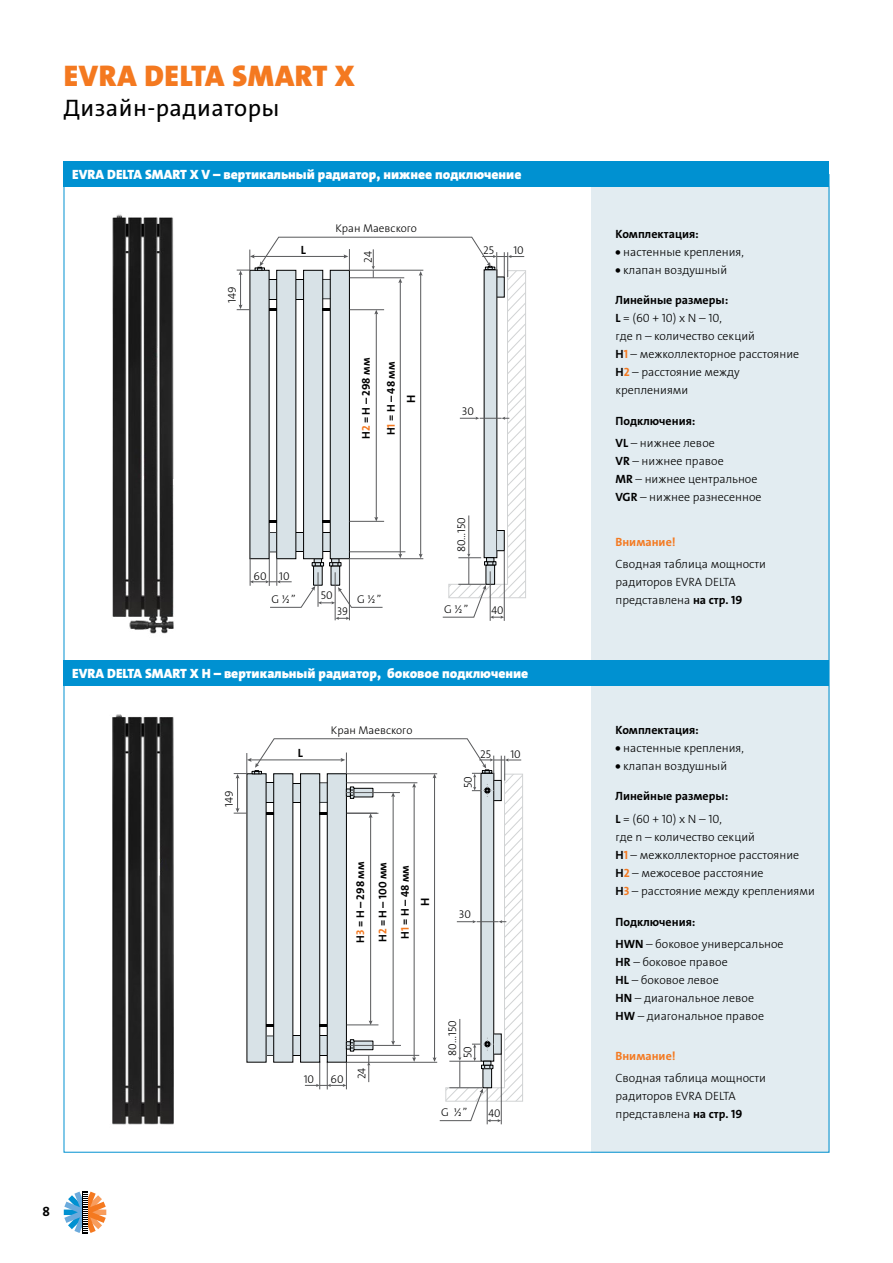
<style>
.page{position:relative;width:893px;height:1263px;background:#fff}
.page>*{position:absolute;margin:0;border:0;box-sizing:border-box;transform-origin:0 0}
.t1{font:900 30px "The Sans LP9";letter-spacing:.02em;color:#f47920}
.t2{font:24px "The Sans LP5 Plain";letter-spacing:.02em;color:#000}
.t3{font:900 13.5px "The Sans LP9";color:#fff}
.t4{font:13.5px "The Sans LP7 Bld";color:#000}
.t5{font:12px/18px "The Sans LP3 Lig";color:#000}
.t6{font:12px "The Sans LP7 Bld";color:#000}
.t7{font:12px "The Sans LP7 Bld";color:#f47920}
.t8{font:11.25px "The Sans LP3 Lig";color:#000}
.t9{font:11.25px/22.4px "The Sans LP7 Bld";color:#000}
.t10{font:11.25px "The Sans LP3 Lig";color:#000;scale:.9 1}
.s1{color:#f47920}
.s2{font-family:"The Sans LP9";font-weight:900}
.s3{font-family:"The Sans LP7 Bld"}
.s4{font-family:"The Sans LP7 Bld";color:#f47920}
</style>
<div class="page">
<svg style="left:64px;top:1191px;width:42px;height:42px"></svg>
<div style="left:591px;top:186px;width:238px;height:966px;background:#e2ecf1"></div>
<hr style="left:490px;top:571px;width:1px;height:50px;background:#58595b">
<hr style="left:504px;top:550px;width:1px;height:71px;background:#58595b">
<svg style="left:237px;top:237px;width:289px;height:383px"></svg>
<hr style="left:335px;top:572px;width:1px;height:48px;background:#58595b">
<hr style="left:349px;top:559px;width:1px;height:61px;background:#58595b">
<hr style="left:487px;top:1075px;width:1px;height:49px;background:#58595b">
<hr style="left:501px;top:1054px;width:1px;height:70px;background:#58595b">
<svg style="left:234px;top:738px;width:289px;height:384px"></svg>
<hr style="left:346px;top:792px;width:54px;height:1px;background:#58595b">
<hr style="left:347px;top:1045px;width:54px;height:1px;background:#58595b">
<hr style="left:347px;top:1055px;width:72px;height:1px;background:#58595b">
<hr style="left:346px;top:1062px;width:91px;height:1px;background:#58595b">
<div style="left:64px;top:161px;width:765px;height:25px;background:#0091d1"></div>
<div style="left:64px;top:660px;width:765px;height:26px;background:#0091d1"></div>
<img style="left:112px;top:214px;width:62px;height:420px">
<img style="left:112px;top:715px;width:62px;height:410px">
<h1 class="t1" style="left:64px;top:57px;width:293px">EVRA DELTA SMART X</h1>
<h2 class="t2" style="left:64px;top:92px;width:217px">Дизайн-радиаторы</h2>
<p class="t3" style="left:72px;top:165px;width:451px">EVRA DELTA SMART X V – вертикальный радиатор, нижнее подключение</p>
<p class="t8" style="left:225px;top:303px;width:18px;rotate:-90deg">149</p>
<p class="t6" style="left:301px;top:242px;width:7px">L</p>
<p class="t8" style="left:335px;top:221px;width:83px">Кран Маевского</p>
<p class="t8" style="left:361px;top:263px;width:13px;rotate:-90deg">24</p>
<p class="t9" style="left:355px;top:439px;width:83px;rotate:-90deg">H<span class="s1">2</span> = H – 298 мм</p>
<p class="t9" style="left:380px;top:435px;width:75px;rotate:-90deg">H<span class="s1">1</span> = H – 48 мм</p>
<p class="t6" style="left:403px;top:403px;width:10px;rotate:-90deg">H</p>
<p class="t8" style="left:483px;top:243px;width:12px">25</p>
<p class="t8" style="left:513px;top:243px;width:12px">10</p>
<p class="t8" style="left:462px;top:404px;width:14px">30</p>
<p class="t8" style="left:254px;top:568px;width:38px">60 10</p>
<p class="t8" style="left:321px;top:587px;width:13px">50</p>
<p class="t8" style="left:272px;top:592px;width:26px">G ½”</p>
<p class="t8" style="left:357px;top:592px;width:26px">G ½”</p>
<p class="t10" style="left:337px;top:604px;width:14px">39</p>
<p class="t8" style="left:454px;top:552px;width:37px;rotate:-90deg">80…150</p>
<p class="t8" style="left:444px;top:602px;width:26px">G ½”</p>
<p class="t8" style="left:491px;top:602px;width:14px">40</p>
<p class="t3" style="left:72px;top:665px;width:458px">EVRA DELTA SMART X H – вертикальный радиатор, боковое подключение</p>
<p class="t8" style="left:222px;top:806px;width:18px;rotate:-90deg">149</p>
<p class="t6" style="left:298px;top:746px;width:7px">L</p>
<p class="t8" style="left:331px;top:722px;width:83px">Кран Маевского</p>
<p class="t9" style="left:349px;top:942px;width:82px;rotate:-90deg">H<span class="s1">3</span> = H – 298 мм<br>H<span class="s1">2</span> = H – 100 мм</p>
<p class="t9" style="left:394px;top:939px;width:75px;rotate:-90deg">H<span class="s1">1</span> = H – 48 мм</p>
<p class="t6" style="left:417px;top:906px;width:10px;rotate:-90deg">H</p>
<p class="t8" style="left:461px;top:788px;width:13px;rotate:-90deg">50</p>
<p class="t8" style="left:480px;top:747px;width:12px">25</p>
<p class="t8" style="left:510px;top:747px;width:12px">10</p>
<p class="t8" style="left:459px;top:907px;width:14px">30</p>
<p class="t8" style="left:304px;top:1072px;width:12px">10</p>
<p class="t8" style="left:331px;top:1072px;width:15px">60</p>
<p class="t8" style="left:355px;top:1079px;width:13px;rotate:-90deg">24</p>
<p class="t8" style="left:445px;top:1056px;width:37px;rotate:-90deg">80…150</p>
<p class="t8" style="left:461px;top:1058px;width:13px;rotate:-90deg">50</p>
<p class="t8" style="left:441px;top:1105px;width:28px">G ½”</p>
<p class="t8" style="left:488px;top:1106px;width:14px">40</p>
<p class="t4" style="left:42px;top:1202px;width:9px">8</p>
<p class="t6" style="left:615px;top:226px;width:85px">Комплектация:</p>
<p class="t5" style="left:615px;top:243px;width:130px"><span class="s2">•</span> настенные крепления,</p>
<p class="t5" style="left:615px;top:261px;width:113px"><span class="s2">•</span> клапан воздушный</p>
<p class="t6" style="left:615px;top:293px;width:114px">Линейные размеры:</p>
<p class="t5" style="left:615px;top:309px;width:185px"><span class="s3">L</span> = (60 + 10) x N – 10,<br>где n – количество секций<br><span class="s3">H</span><span class="s4">1</span> – межколлекторное расстояние<br><span class="s3">H</span><span class="s4">2</span> – расстояние между креплениями</p>
<p class="t6" style="left:615px;top:413px;width:82px">Подключения:</p>
<p class="t5" style="left:615px;top:434px;width:148px"><span class="s3">VL</span> – нижнее левое<br><span class="s3">VR</span> – нижнее правое<br><span class="s3">MR</span> – нижнее центральное<br><span class="s3">VGR</span> – нижнее разнесенное</p>
<p class="t7" style="left:615px;top:534px;width:62px">Внимание!</p>
<p class="t5" style="left:615px;top:555px;width:152px">Сводная таблица мощности радиторов EVRA DELTA представлена <span class="s3">на стр. 19</span></p>
<p class="t6" style="left:615px;top:722px;width:85px">Комплектация:</p>
<p class="t5" style="left:615px;top:739px;width:130px"><span class="s2">•</span> настенные крепления,</p>
<p class="t5" style="left:615px;top:757px;width:113px"><span class="s2">•</span> клапан воздушный</p>
<p class="t6" style="left:615px;top:789px;width:114px">Линейные размеры:</p>
<p class="t5" style="left:615px;top:810px;width:201px"><span class="s3">L</span> = (60 + 10) x N – 10,<br>где n – количество секций<br><span class="s3">H</span><span class="s4">1</span> – межколлекторное расстояние<br><span class="s3">H</span><span class="s4">2</span> – межосевое расстояние<br><span class="s3">H</span><span class="s4">3</span> – расстояние между креплениями</p>
<p class="t6" style="left:615px;top:914px;width:82px">Подключения:</p>
<p class="t5" style="left:615px;top:935px;width:170px"><span class="s3">HWN</span> – боковое универсальное<br><span class="s3">HR</span> – боковое правое<br><span class="s3">HL</span> – боковое левое<br><span class="s3">HN</span> – диагональное левое<br><span class="s3">HW</span> – диагональное правое</p>
<p class="t7" style="left:615px;top:1048px;width:62px">Внимание!</p>
<p class="t5" style="left:615px;top:1069px;width:152px">Сводная таблица мощности радиторов EVRA DELTA представлена <span class="s3">на стр. 19</span></p>
</div>
